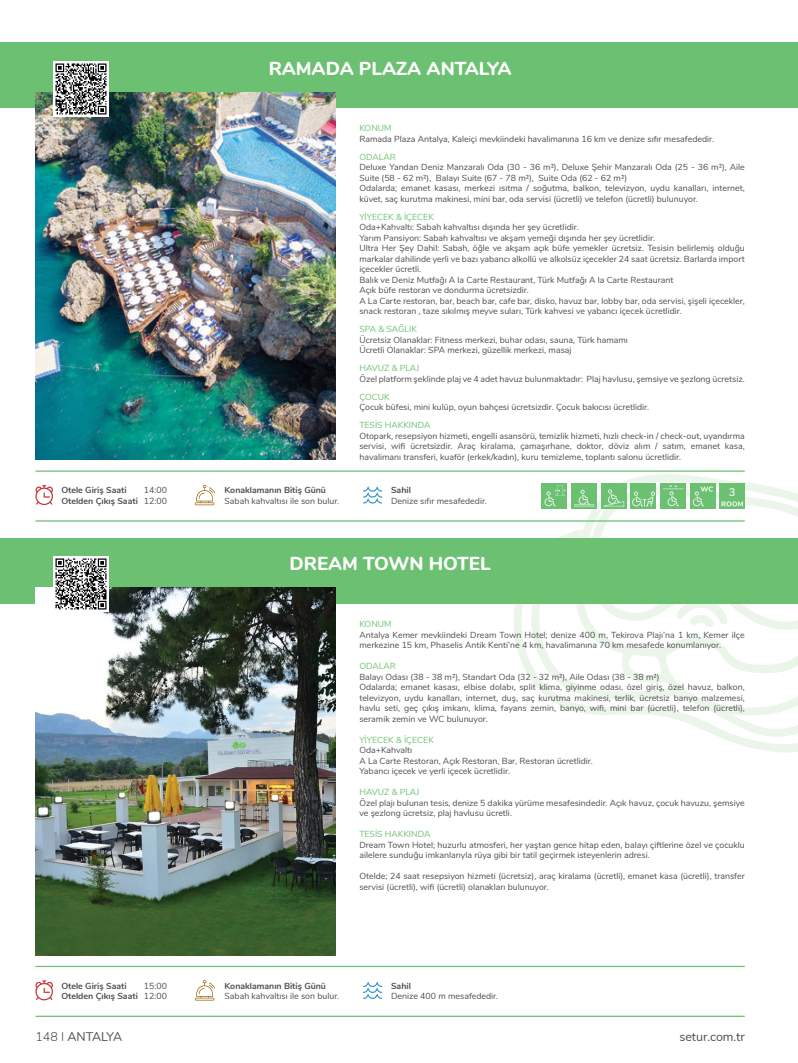
<style>
.page{position:relative;width:798px;height:1063px;background:#fff}
.page>*{position:absolute;margin:0;border:0;box-sizing:border-box;transform-origin:0 0}
.t1{font:800 18.75px "Nunito";color:#fff}
.t2{font:12.5px "Nunito";color:#4d4d4f}
.t3{font:12.5px "Nunito";letter-spacing:-.04em;color:#4d4d4f}
.t4{font:700 11.25px "Nunito";color:#fff}
.t5{font:8.75px/10.5px "Nunito";color:#4d4d4f}
.t6{font:700 8.75px/10.5px "Nunito";color:#4d4d4f;text-align:right}
.t7{font:8.75px "Nunito";color:#6cc071}
.s1{font-weight:400}
.s2{font-weight:300}
</style>
<div class="page">
<svg style="left:505px;top:470px;width:292px;height:283px"></svg>
<div style="left:0;top:43px;width:797px;height:65px;background:#6cc071"></div>
<div style="left:0;top:538px;width:797px;height:65px;background:#6cc071"></div>
<hr style="left:35px;top:966px;width:709px;height:1px;background:#6cc071">
<svg style="left:35px;top:980px;width:18px;height:20px"></svg>
<svg style="left:195px;top:980px;width:20px;height:21px"></svg>
<svg style="left:363px;top:982px;width:19px;height:17px"></svg>
<hr style="left:35px;top:1016px;width:709px;height:1px;background:#6cc071">
<hr style="left:35px;top:470px;width:709px;height:2px;background:#6cc071">
<svg style="left:35px;top:485px;width:18px;height:20px"></svg>
<svg style="left:195px;top:485px;width:20px;height:20px"></svg>
<svg style="left:363px;top:487px;width:19px;height:17px"></svg>
<hr style="left:35px;top:520px;width:709px;height:2px;background:#6cc071">
<div style="left:541px;top:483px;width:26px;height:26px;background:#6cc071"></div>
<div style="left:571px;top:483px;width:25px;height:26px;background:#6cc071"></div>
<div style="left:600px;top:483px;width:26px;height:26px;background:#6cc071"></div>
<div style="left:630px;top:483px;width:25px;height:26px;background:#6cc071"></div>
<div style="left:660px;top:483px;width:25px;height:26px;background:#6cc071"></div>
<div style="left:689px;top:483px;width:26px;height:26px;background:#6cc071"></div>
<div style="left:719px;top:483px;width:25px;height:26px;background:#6cc071"></div>
<svg style="left:544px;top:486px;width:21px;height:20px"></svg>
<svg style="left:573px;top:485px;width:224px;height:148px"></svg>
<img style="left:35px;top:587px;width:300px;height:368px">
<img style="left:35px;top:92px;width:300px;height:368px">
<img style="left:53px;top:61px;width:55px;height:55px">
<img style="left:53px;top:557px;width:55px;height:54px">
<h1 class="t1" style="left:269px;top:54px;width:244px">RAMADA PLAZA ANTALYA</h1>
<p class="t6" style="left:61px;top:484px;width:67px">Otele Giriş Saati</p>
<p class="t6" style="left:61px;top:484px;width:107px"><span class="s1">14:00<br></span>Otelden Çıkış Saati <span class="s1">12:00</span></p>
<p class="t6" style="left:224px;top:484px;width:103px">Konaklamanın Bitiş Günü</p>
<p class="t5" style="left:224px;top:495px;width:116px">Sabah kahvaltısı ile son bulur.</p>
<p class="t7" style="left:359px;top:122px;width:34px">KONUM</p>
<p class="t5" style="left:359px;top:133px;width:356px">Ramada Plaza Antalya, Kaleiçi mevkiindeki havalimanına 16 km ve denize sıfır mesafededir.</p>
<p class="t7" style="left:359px;top:150px;width:38px">ODALAR</p>
<p class="t5" style="left:359px;top:161px;width:387px">Deluxe Yandan Deniz Manzaralı Oda (30 - 36 m2), Deluxe Şehir Manzaralı Oda (25 - 36 m2), Aile Suite (58 - 62 m2), Balayı Suite (67 - 78 m2), Suite Oda (62 - 62 m2)<br>Odalarda; emanet kasası, merkezi ısıtma / soğutma, balkon, televizyon, uydu kanalları, internet, küvet, saç kurutma makinesi, mini bar, oda servisi (ücretli) ve telefon (ücretli) bulunuyor.</p>
<p class="t7" style="left:359px;top:210px;width:76px">YİYECEK &amp; İÇECEK</p>
<p class="t5" style="left:359px;top:221px;width:387px">Oda+Kahvaltı: Sabah kahvaltısı dışında her şey ücretlidir.<br>Yarım Pansiyon: Sabah kahvaltısı ve akşam yemeği dışında her şey ücretlidir.<br>Ultra Her Şey Dahil: Sabah, öğle ve akşam açık büfe yemekler ücretsiz. Tesisin belirlemiş olduğu markalar dahilinde yerli ve bazı yabancı alkollü ve alkolsüz içecekler 24 saat ücretsiz. Barlarda import içecekler ücretli.<br>Balık ve Deniz Mutfağı A la Carte Restaurant, Türk Mutfağı A la Carte Restaurant<br>Açık büfe restoran ve dondurma ücretsizdir.<br>A La Carte restoran, bar, beach bar, cafe bar, disko, havuz bar, lobby bar, oda servisi, şişeli içecekler, snack restoran , taze sıkılmış meyve suları, Türk kahvesi ve yabancı içecek ücretlidir.</p>
<p class="t7" style="left:359px;top:323px;width:59px">SPA &amp; SAĞLIK</p>
<p class="t5" style="left:359px;top:334px;width:270px">Ücretsiz Olanaklar: Fitness merkezi, buhar odası, sauna, Türk hamamı<br>Ücretli Olanaklar: SPA merkezi, güzellik merkezi, masaj</p>
<p class="t7" style="left:359px;top:362px;width:61px">HAVUZ &amp; PLAJ</p>
<p class="t5" style="left:359px;top:373px;width:387px">Özel platform şeklinde plaj ve 4 adet havuz bulunmaktadır: Plaj havlusu, şemsiye ve şezlong ücretsiz.</p>
<p class="t7" style="left:359px;top:390px;width:32px">ÇOCUK</p>
<p class="t5" style="left:359px;top:401px;width:291px">Çocuk büfesi, mini kulüp, oyun bahçesi ücretsizdir. Çocuk bakıcısı ücretlidir.</p>
<p class="t7" style="left:359px;top:419px;width:72px">TESİS HAKKINDA</p>
<p class="t5" style="left:359px;top:430px;width:387px;text-align:justify">Otopark, resepsiyon hizmeti, engelli asansörü, temizlik hizmeti, hızlı check-in / check-out, uyandırma servisi, wifi ücretsizdir. Araç kiralama, çamaşırhane, doktor, döviz alım / satım, emanet kasa, havalimanı transferi, kuaför (erkek/kadın), kuru temizleme, toplantı salonu ücretlidir.</p>
<p class="t6" style="left:391px;top:484px;width:21px">Sahil</p>
<p class="t5" style="left:391px;top:495px;width:97px">Denize sıfır mesafededir.</p>
<p class="t4" style="left:728px;top:484px;width:8px">3</p>
<h1 class="t1" style="left:289px;top:550px;width:202px">DREAM TOWN HOTEL</h1>
<p class="t7" style="left:359px;top:618px;width:34px">KONUM</p>
<p class="t5" style="left:359px;top:629px;width:387px">Antalya Kemer mevkiindeki Dream Town Hotel; denize 400 m, Tekirova Plajı’na 1 km, Kemer ilçe merkezine 15 km, Phaselis Antik Kenti’ne 4 km, havalimanına 70 km mesafede konumlanıyor.</p>
<p class="t7" style="left:359px;top:660px;width:38px">ODALAR</p>
<p class="t5" style="left:359px;top:671px;width:387px">Balayı Odası (38 - 38 m²), Standart Oda (32 - 32 m²), Aile Odası (38 - 38 m²)<br>Odalarda; emanet kasası, elbise dolabı, split klima, giyinme odası, özel giriş, özel havuz, balkon, televizyon, uydu kanalları, internet, duş, saç kurutma makinesi, terlik, ücretsiz banyo malzemesi, havlu seti, geç çıkış imkanı, klima, fayans zemin, banyo, wifi, mini bar (ücretli), telefon (ücretli), seramik zemin ve WC bulunuyor.</p>
<p class="t7" style="left:359px;top:734px;width:76px">YİYECEK &amp; İÇECEK</p>
<p class="t5" style="left:359px;top:745px;width:235px">Oda+Kahvaltı<br>A La Carte Restoran, Açık Restoran, Bar, Restoran ücretlidir.<br>Yabancı içecek ve yerli içecek ücretlidir.</p>
<p class="t7" style="left:359px;top:786px;width:61px">HAVUZ &amp; PLAJ</p>
<p class="t5" style="left:359px;top:797px;width:387px">Özel plajı bulunan tesis, denize 5 dakika yürüme mesafesindedir. Açık havuz, çocuk havuzu, şemsiye ve şezlong ücretsiz, plaj havlusu ücretli.</p>
<p class="t7" style="left:359px;top:828px;width:72px">TESİS HAKKINDA</p>
<p class="t5" style="left:359px;top:839px;width:387px">Dream Town Hotel; huzurlu atmosferi, her yaştan gence hitap eden, balayı çiftlerine özel ve çocuklu ailelere sunduğu imkanlarıyla rüya gibi bir tatil geçirmek isteyenlerin adresi.</p>
<p class="t5" style="left:359px;top:871px;width:387px">Otelde; 24 saat resepsiyon hizmeti (ücretsiz), araç kiralama (ücretli), emanet kasa (ücretli), transfer servisi (ücretli), wifi (ücretli) olanakları bulunuyor.</p>
<p class="t6" style="left:61px;top:980px;width:67px">Otele Giriş Saati</p>
<p class="t6" style="left:61px;top:980px;width:107px"><span class="s1">15:00<br></span>Otelden Çıkış Saati <span class="s1">12:00</span></p>
<p class="t6" style="left:224px;top:980px;width:103px">Konaklamanın Bitiş Günü</p>
<p class="t5" style="left:224px;top:990px;width:116px">Sabah kahvaltısı ile son bulur.</p>
<p class="t6" style="left:391px;top:980px;width:21px">Sahil</p>
<p class="t5" style="left:391px;top:990px;width:109px">Denize 400 m mesafededir.</p>
<h2 class="t3" style="left:35px;top:1028px;width:88px"><span class="s2">148 I</span> ANTALYA</h2>
<h2 class="t2" style="left:679px;top:1028px;width:67px">setur.com.tr</h2>
</div>
